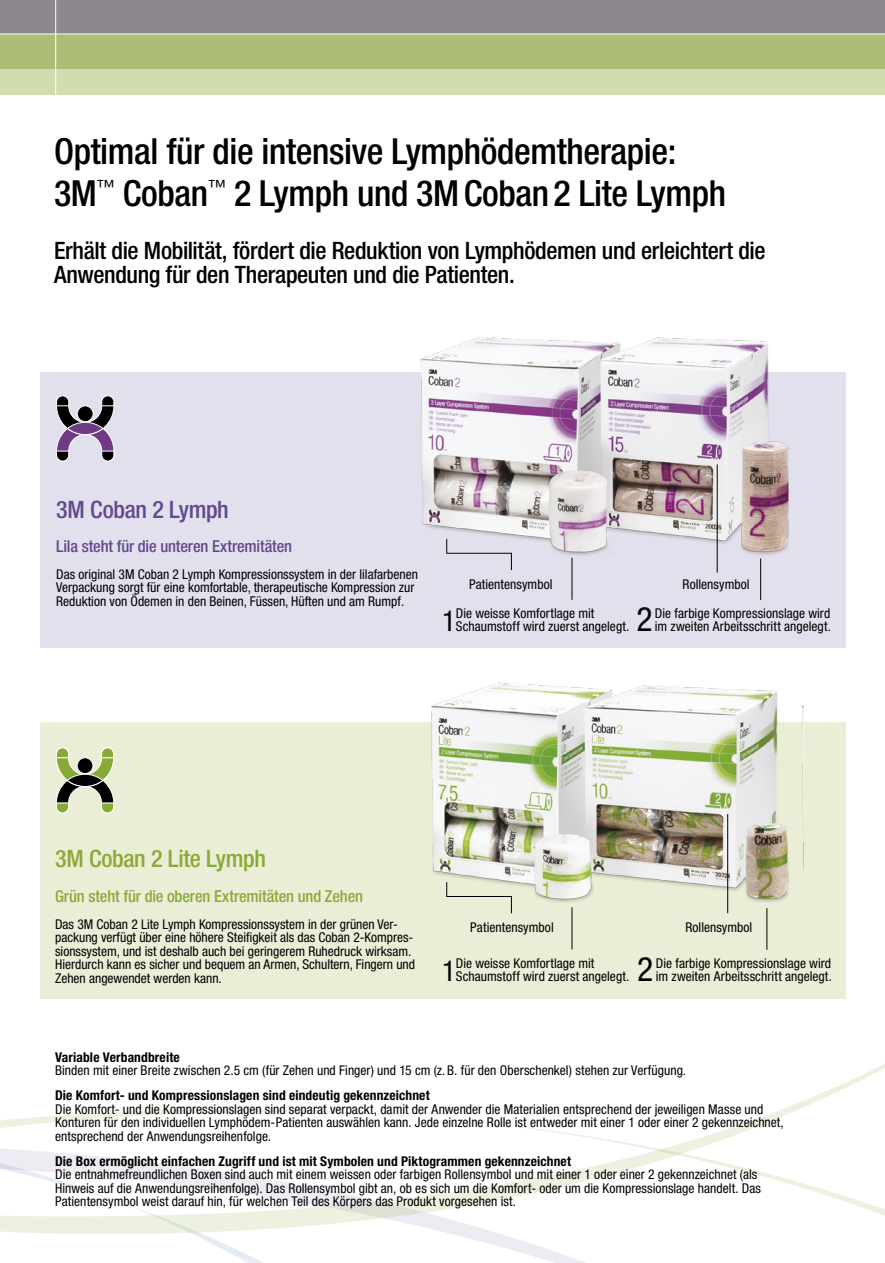
<style>
.page{position:relative;width:885px;height:1263px;background:#fff}
.page>*{position:absolute;margin:0;border:0;box-sizing:border-box;transform-origin:0 0}
.t1{font:500 condensed 36px/42px "Helvetica Neue LT Std";letter-spacing:-.01em;color:#000}
.t2{font:condensed 33.6px "Helvetica Neue LT Std";color:#000}
.t3{font:condensed 28.8px "Helvetica Neue LT Std";color:#000}
.t4{font:500 condensed 24px/24px "Helvetica Neue LT Std";letter-spacing:-.015em;color:#000}
.t5{font:500 condensed 24px "Helvetica Neue LT Std";letter-spacing:-.015em;color:#8caa36}
.t6{font:500 condensed 24px "Helvetica Neue LT Std";letter-spacing:-.015em;color:#614a8f}
.t7{font:500 condensed 16.5px "Helvetica Neue LT Std";letter-spacing:-.01em;color:#8caa36}
.t8{font:500 condensed 16.5px "Helvetica Neue LT Std";letter-spacing:-.01em;color:#614a8f}
.t9{font:condensed 13.5px/13.5px "Helvetica Neue LT Std";color:#000}
.t10{font:700 condensed 13.5px "Helvetica Neue LT Std";letter-spacing:.01em;color:#000}
</style>
<div class="page">
<svg style="left:0;top:824px;width:884px;height:439px"></svg>
<div style="left:40px;top:722px;width:805px;height:277px;background:#eaeed7"></div>
<svg style="left:56px;top:747px;width:58px;height:66px"></svg>
<svg style="left:67px;top:774px;width:36px;height:12px"></svg>
<div style="left:67px;top:774px;width:36px;height:13px;border:1px solid #fff;border-radius:50%"></div>
<img style="left:431px;top:682px;width:372px;height:231px">
<div style="left:40px;top:373px;width:805px;height:275px;background:#e3e0ed"></div>
<img style="left:411px;top:337px;width:400px;height:229px">
<hr style="left:571px;top:558px;width:1px;height:42px;background:#000">
<hr style="left:571px;top:907px;width:1px;height:42px;background:#000">
<hr style="left:760px;top:558px;width:1px;height:42px;background:#000">
<hr style="left:766px;top:908px;width:1px;height:42px;background:#000">
<svg style="left:56px;top:396px;width:58px;height:65px"></svg>
<svg style="left:67px;top:422px;width:36px;height:13px"></svg>
<div style="left:67px;top:422px;width:36px;height:13px;border:1px solid #fff;border-radius:50%"></div>
<svg style="left:446px;top:881px;width:66px;height:33px"></svg>
<hr style="left:716px;top:464px;width:1px;height:109px;background:#000">
<hr style="left:727px;top:814px;width:1px;height:99px;background:#000">
<div style="left:0;top:68px;width:884px;height:27px;background:#d1ddaf"></div>
<div style="left:0;top:0;width:884px;height:68px;background:#abbd76"></div>
<div style="left:0;top:0;width:884px;height:34px;background:#8d888e"></div>
<hr style="left:0;top:34px;width:884px;height:1px;background:#fff">
<hr style="left:55px;top:0;width:1px;height:95px;background:#fff">
<svg style="left:446px;top:538px;width:66px;height:32px"></svg>
<h1 class="t1" style="left:54px;top:129px;width:673px">Optimal für die intensive Lymphödemtherapie:<br>3M<sup>™</sup> Coban<sup>™</sup> 2 Lymph und 3MCoban 2 Lite Lymph</h1>
<h3 class="t4" style="left:54px;top:238px;width:713px">Erhält die Mobilität, fördert die Reduktion von Lymphödemen und erleichtert die<br>Anwendung für den Therapeuten und die Patienten.</h3>
<h3 class="t6" style="left:56px;top:495px;width:174px">3M Coban 2 Lymph</h3>
<p class="t8" style="left:56px;top:536px;width:237px">Lila steht für die unteren Extremitäten</p>
<p class="t9" style="left:56px;top:567px;width:363px">Das original 3M Coban 2 Lymph Kompressionssystem in der lilafarbenen<br>Verpackung sorgt für eine komfortable, therapeutische Kompression zur<br>Reduktion von Ödemen in den Beinen, Füssen, Hüften und am Rumpf.</p>
<p class="t9" style="left:469px;top:577px;width:85px">Patientensymbol</p>
<h3 class="t3" style="left:442px;top:605px;width:15px">1</h3>
<p class="t9" style="left:456px;top:606px;width:175px">Die weisse Komfortlage mit<br>Schaumstoff wird zuerst angelegt.</p>
<p class="t9" style="left:682px;top:577px;width:68px">Rollensymbol</p>
<h2 class="t2" style="left:636px;top:600px;width:18px">2</h2>
<p class="t9" style="left:654px;top:606px;width:177px">Die farbige Kompressionslage wird im zweiten Arbeitsschritt angelegt.</p>
<h3 class="t5" style="left:55px;top:844px;width:212px">3M Coban 2 Lite Lymph</h3>
<p class="t7" style="left:55px;top:886px;width:309px">Grün steht für die oberen Extremitäten und Zehen</p>
<p class="t9" style="left:55px;top:917px;width:361px">Das 3M Coban 2 Lite Lymph Kompressionssystem in der grünen Ver&shy;packung verfügt über eine höhere Steifigkeit als das Coban 2-Kompres&shy;sionssystem, und ist deshalb auch bei geringerem Ruhedruck wirksam.<br>Hierdurch kann es sicher und bequem an Armen, Schultern, Fingern und Zehen angewendet werden kann.</p>
<p class="t9" style="left:470px;top:921px;width:85px">Patientensymbol</p>
<h3 class="t3" style="left:442px;top:954px;width:15px">1</h3>
<p class="t9" style="left:456px;top:956px;width:175px">Die weisse Komfortlage mit<br>Schaumstoff wird zuerst angelegt.</p>
<p class="t9" style="left:685px;top:921px;width:68px">Rollensymbol</p>
<h2 class="t2" style="left:637px;top:950px;width:18px">2</h2>
<p class="t9" style="left:655px;top:956px;width:177px">Die farbige Kompressionslage wird im zweiten Arbeitsschritt angelegt.</p>
<p class="t10" style="left:55px;top:1048px;width:126px">Variable Verbandbreite</p>
<p class="t9" style="left:55px;top:1063px;width:632px">Binden mit einer Breite zwischen 2.5 cm (für Zehen und Finger) und 15 cm (z.B. für den Oberschenkel) stehen zur Verfügung.</p>
<p class="t10" style="left:55px;top:1087px;width:376px">Die Komfort- und Kompressionslagen sind eindeutig gekennzeichnet</p>
<p class="t9" style="left:55px;top:1102px;width:730px">Die Komfort- und die Kompressionslagen sind separat verpackt, damit der Anwender die Materialien entsprechend der jeweiligen Masse und<br>Konturen für den individuellen Lymphödem-Patienten auswählen kann. Jede einzelne Rolle ist entweder mit einer 1 oder einer 2 gekennzeichnet, entsprechend der Anwendungsreihenfolge.</p>
<p class="t10" style="left:55px;top:1153px;width:517px">Die Box ermöglicht einfachen Zugriff und ist mit Symbolen und Piktogrammen gekennzeichnet</p>
<p class="t9" style="left:55px;top:1168px;width:707px">Die entnahmefreundlichen Boxen sind auch mit einem weissen oder farbigen Rollensymbol und mit einer 1 oder einer 2 gekennzeichnet (als<br>Hinweis auf die Anwendungsreihenfolge). Das Rollensymbol gibt an, ob es sich um die Komfort- oder um die Kompressionslage handelt. Das<br>Patientensymbol weist darauf hin, für welchen Teil des Körpers das Produkt vorgesehen ist.</p>
</div>
